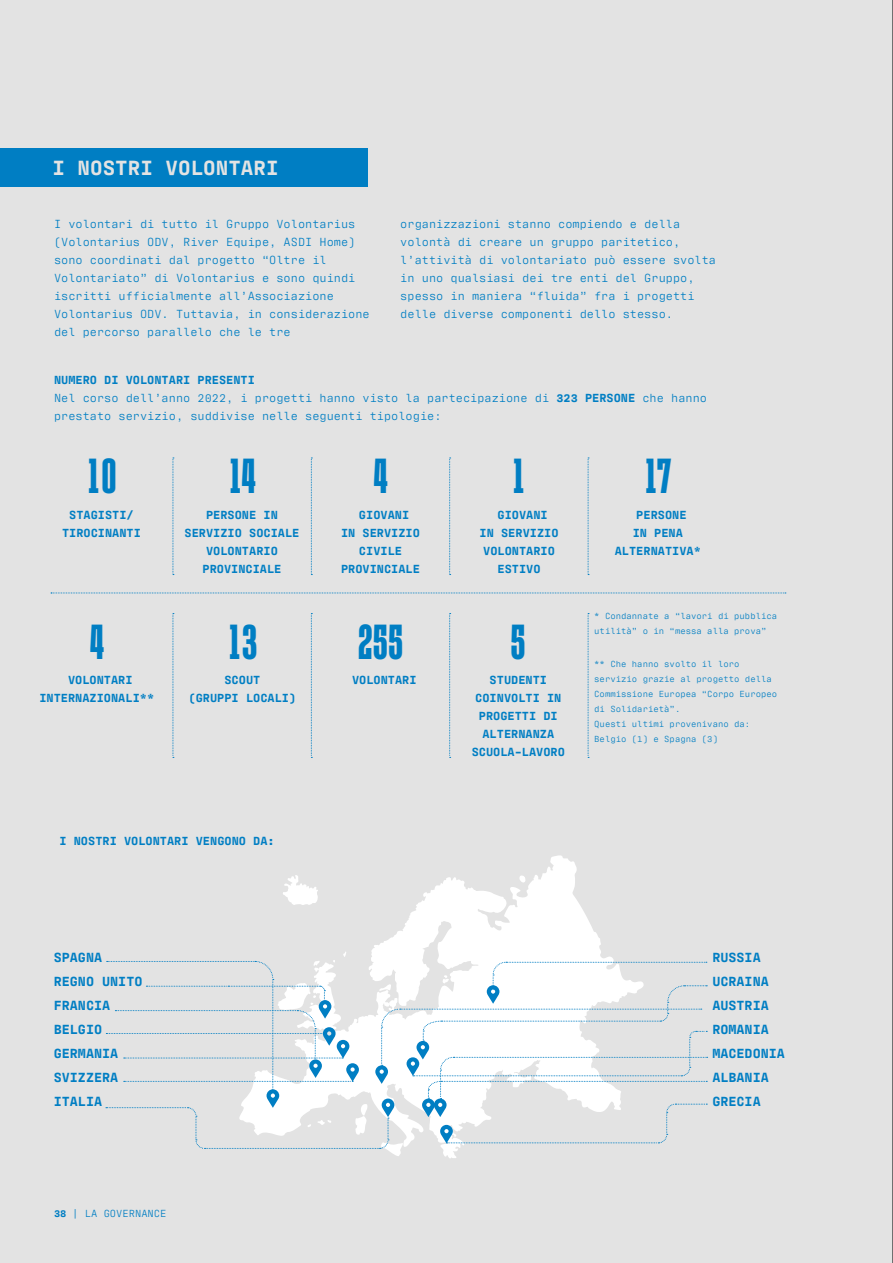
<style>
.page{position:relative;width:893px;height:1263px;background:#e3e3e3}
.page>*{position:absolute;margin:0;border:0;box-sizing:border-box;transform-origin:0 0}
.t1{font:700 45px "Tandelle Rg";color:#007ec3}
.t2{font:700 21px "Antarctican Mono";color:#e3e3e3}
.t3{font:700 13.5px/24px "Antarctican Mono";color:#007ec3}
.t4{font:12px/18px "Antarctican Mono";color:#007ec3}
.t5{font:700 12px/18px "Antarctican Mono";color:#007ec3;text-align:center}
.t6{font:10.5px "Antarctican Mono";color:#007ec3}
.t7{font:9px/15px "Antarctican Mono";color:#007ec3}
.s1{font-weight:700}
</style>
<div class="page">
<svg style="left:371px;top:855px;width:230px;height:303px;fill:#fff"></svg>
<svg style="left:283px;top:875px;width:35px;height:30px"></svg>
<svg style="left:519px;top:875px;width:7px;height:8px"></svg>
<hr style="left:892px;top:0;width:1px;height:1263px;background:#000">
<div style="left:0;top:148px;width:368px;height:39px;background:#007ec3"></div>
<svg style="left:173px;top:458px;width:1px;height:117px"></svg>
<svg style="left:173px;top:613px;width:1px;height:145px"></svg>
<svg style="left:311px;top:458px;width:1px;height:117px"></svg>
<svg style="left:51px;top:593px;width:735px;height:1px"></svg>
<svg style="left:311px;top:613px;width:1px;height:145px"></svg>
<svg style="left:449px;top:458px;width:2px;height:117px"></svg>
<svg style="left:449px;top:613px;width:2px;height:145px"></svg>
<svg style="left:588px;top:458px;width:1px;height:117px"></svg>
<svg style="left:588px;top:613px;width:1px;height:145px"></svg>
<svg style="left:106px;top:951px;width:602px;height:205px"></svg>
<h2 class="t2" style="left:53px;top:151px;width:228px">I NOSTRI VOLONTARI</h2>
<p class="t4" style="left:54px;top:214px;width:317px">I volontari di tutto il Gruppo Volontarius (Volontarius ODV, River Equipe, ASDI Home) sono coordinati dal progetto “Oltre il Volontariato” di Volontarius e sono quindi iscritti ufficialmente all’Associazione Volontarius ODV. Tuttavia, in considerazione del percorso parallelo che le tre</p>
<p class="t4" style="left:54px;top:370px;width:655px"><span class="s1">NUMERO DI VOLONTARI PRESENTI<br></span>Nel corso dell’anno 2022, i progetti hanno visto la partecipazione di <span class="s1">323 PERSONE</span> che hanno prestato servizio, suddivise nelle seguenti tipologie:</p>
<p class="t4" style="left:400px;top:214px;width:317px">organizzazioni stanno compiendo e della volontà di creare un gruppo paritetico, l’attività di volontariato può essere svolta in uno qualsiasi dei tre enti del Gruppo, spesso in maniera “fluida” fra i progetti delle diverse componenti dello stesso.</p>
<h1 class="t1" style="left:86px;top:449px;width:32px">10</h1>
<p class="t5" style="left:62px;top:504px;width:80px">STAGISTI/<br>TIROCINANTI</p>
<h1 class="t1" style="left:89px;top:615px;width:17px">4</h1>
<p class="t5" style="left:39px;top:670px;width:116px">VOLONTARI<br>INTERNAZIONALI**</p>
<h1 class="t1" style="left:228px;top:449px;width:30px">14</h1>
<h1 class="t1" style="left:373px;top:449px;width:17px">4</h1>
<h1 class="t1" style="left:511px;top:449px;width:17px">1</h1>
<h1 class="t1" style="left:643px;top:449px;width:30px">17</h1>
<p class="t5" style="left:185px;top:504px;width:116px">PERSONE IN<br>SERVIZIO SOCIALE<br>VOLONTARIO<br>PROVINCIALE</p>
<p class="t5" style="left:341px;top:504px;width:80px">GIOVANI<br>IN SERVIZIO<br>CIVILE<br>PROVINCIALE</p>
<p class="t5" style="left:480px;top:504px;width:80px">GIOVANI<br>IN SERVIZIO<br>VOLONTARIO<br>ESTIVO</p>
<p class="t5" style="left:615px;top:504px;width:88px">PERSONE<br>IN PENA<br>ALTERNATIVA*</p>
<h1 class="t1" style="left:227px;top:615px;width:32px">13</h1>
<p class="t5" style="left:189px;top:670px;width:109px">SCOUT<br>(GRUPPI LOCALI)</p>
<h1 class="t1" style="left:358px;top:615px;width:47px">255</h1>
<h1 class="t1" style="left:511px;top:615px;width:17px">5</h1>
<p class="t5" style="left:352px;top:670px;width:66px">VOLONTARI</p>
<p class="t5" style="left:472px;top:670px;width:95px">STUDENTI<br>COINVOLTI IN<br>PROGETTI DI<br>ALTERNANZA<br>SCUOLA-LAVORO</p>
<p class="t7" style="left:594px;top:607px;width:184px">* Condannate a “lavori di pubblica utilità” o in “messa alla prova”</p>
<p class="t7" style="left:594px;top:655px;width:184px">** Che hanno svolto il loro servizio grazie al progetto della<br>Commissione Europea “Corpo Europeo di Solidarietà”.<br>Questi ultimi provenivano da:<br>Belgio (1) e Spagna (3)</p>
<p class="t5" style="left:59px;top:830px;width:217px">I NOSTRI VOLONTARI VENGONO DA:</p>
<p class="t3" style="left:54px;top:944px;width:90px">SPAGNA<br>REGNO UNITO<br>FRANCIA<br>BELGIO<br>GERMANIA<br>SVIZZERA<br>ITALIA</p>
<p class="t6" style="left:54px;top:1205px;width:114px"><span class="s1">38</span> | LA GOVERNANCE</p>
<p class="t3" style="left:712px;top:944px;width:74px">RUSSIA<br>UCRAINA<br>AUSTRIA<br>ROMANIA<br>MACEDONIA<br>ALBANIA<br>GRECIA</p>
</div>
